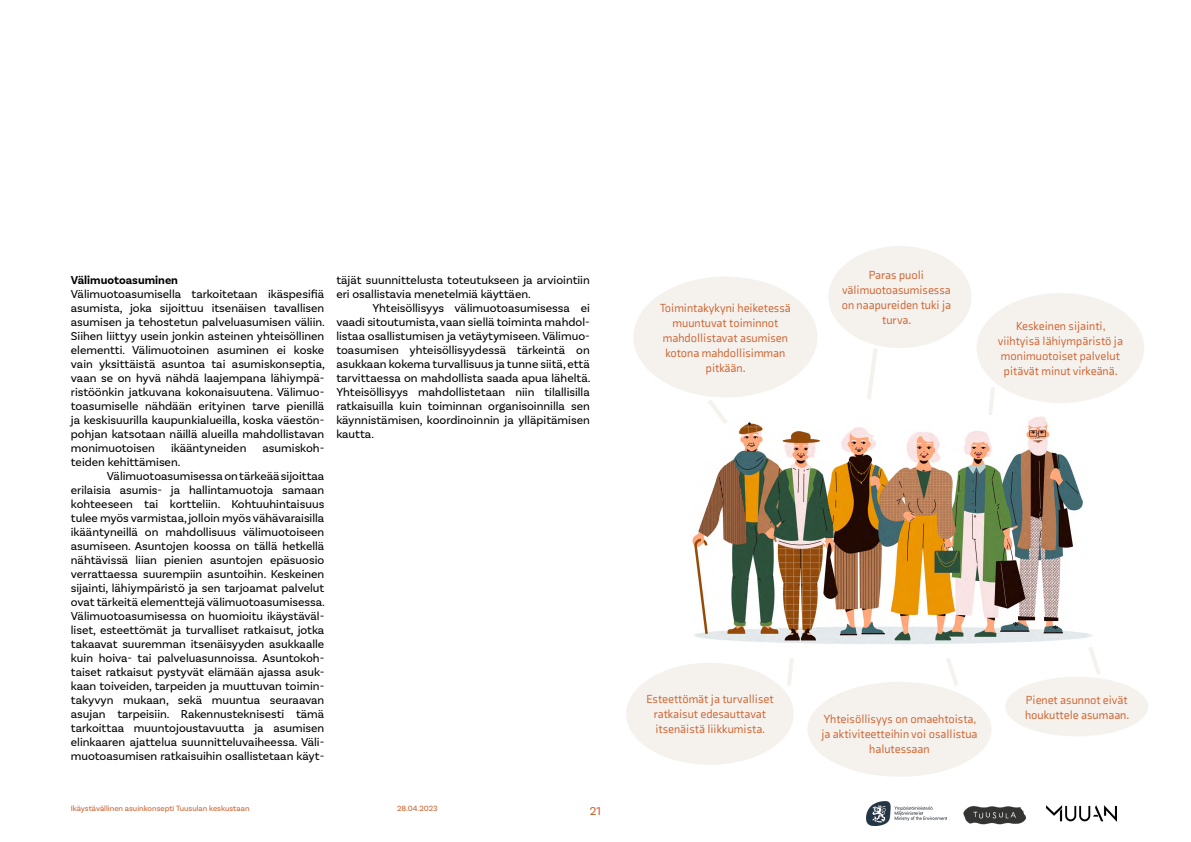
<style>
.page{position:relative;width:1191px;height:842px;background:#fff}
.page>*{position:absolute;margin:0;border:0;box-sizing:border-box;transform-origin:0 0}
.t1{font:12px/14px "Basic Sans";color:#000;text-align:justify}
.t2{font:12px/15px "Axia";color:#cd622e;text-align:center}
.t3{font:700 12px "Basic Sans";color:#000}
.t4{font:12px "Basic Sans";color:#cd622e}
.t5{font:8px "Basic Sans";color:#cd622e}
</style>
<div class="page">
<img style="left:1046px;top:806px;width:70px;height:16px">
<img style="left:963px;top:806px;width:62px;height:19px">
<img style="left:866px;top:802px;width:80px;height:24px">
<img style="left:692px;top:416px;width:400px;height:228px">
<div style="left:626px;top:663px;width:167px;height:102px;background:#f5f1ed;border-radius:50%"></div>
<div style="left:828px;top:246px;width:143px;height:102px;background:#f5f1ed;border-radius:50%"></div>
<div style="left:1005px;top:677px;width:143px;height:59px;background:#f5f1ed;border-radius:50%"></div>
<div style="left:976px;top:293px;width:168px;height:110px;background:#f5f1ed;border-radius:50%"></div>
<div style="left:633px;top:277px;width:184px;height:120px;background:#f5f1ed;border-radius:50%"></div>
<div style="left:807px;top:682px;width:184px;height:95px;background:#f5f1ed;border-radius:50%"></div>
<svg style="left:985px;top:387px;width:12px;height:32px"></svg>
<svg style="left:787px;top:658px;width:7px;height:28px"></svg>
<svg style="left:942px;top:658px;width:16px;height:31px"></svg>
<svg style="left:1085px;top:642px;width:15px;height:37px"></svg>
<svg style="left:704px;top:395px;width:25px;height:33px"></svg>
<svg style="left:867px;top:348px;width:10px;height:51px"></svg>
<p class="t3" style="left:71px;top:273px;width:109px">Välimuotoasuminen</p>
<p class="t1" style="left:71px;top:287px;width:255px">Välimuotoasumisella tarkoitetaan ikäspesifiä asumista, joka sijoittuu itsenäisen tavallisen asumisen ja tehostetun palveluasumisen väliin.<br>Siihen liittyy usein jonkin asteinen yhteisöllinen elementti. Välimuotoinen asuminen ei koske vain yksittäistä asuntoa tai asumiskonseptia, vaan se on hyvä nähdä laajempana lähiympä&shy;ristöönkin jatkuvana kokonaisuutena. Välimuo&shy;toasumiselle nähdään erityinen tarve pienillä ja keskisuurilla kaupunkialueilla, koska väestön&shy;pohjan katsotaan näillä alueilla mahdollistavan monimuotoisen</p>
<p class="t1" style="left:171px;top:441px;width:77px">ikääntyneiden</p>
<p class="t1" style="left:262px;top:441px;width:63px">asumiskoh-</p>
<p class="t1" style="left:71px;top:455px;width:111px">teiden kehittämisen.</p>
<p class="t1" style="left:107px;top:469px;width:219px">Välimuotoasumisessa on tärkeää sijoittaa</p>
<p class="t1" style="left:71px;top:483px;width:255px">erilaisia asumis- ja hallintamuotoja samaan</p>
<p class="t1" style="left:71px;top:497px;width:255px">kohteeseen tai kortteliin. Kohtuuhintaisuus</p>
<p class="t1" style="left:71px;top:511px;width:255px">tulee myös varmistaa, jolloin myös vähävaraisilla</p>
<p class="t1" style="left:71px;top:525px;width:255px">ikääntyneillä on mahdollisuus välimuotoiseen</p>
<p class="t1" style="left:71px;top:539px;width:255px">asumiseen. Asuntojen koossa on tällä hetkellä</p>
<p class="t1" style="left:71px;top:553px;width:255px">nähtävissä liian pienien asuntojen epäsuosio</p>
<p class="t1" style="left:71px;top:567px;width:255px">verrattaessa suurempiin asuntoihin. Keskeinen</p>
<p class="t1" style="left:71px;top:581px;width:255px">sijainti, lähiympäristö ja sen tarjoamat palvelut</p>
<p class="t1" style="left:71px;top:595px;width:255px">ovat tärkeitä elementtejä välimuotoasumisessa.</p>
<p class="t1" style="left:71px;top:609px;width:255px">Välimuotoasumisessa on huomioitu ikäystäväl-</p>
<p class="t1" style="left:71px;top:623px;width:255px">liset, esteettömät ja turvalliset ratkaisut, jotka</p>
<p class="t1" style="left:71px;top:637px;width:255px">takaavat suuremman itsenäisyyden asukkaalle</p>
<p class="t1" style="left:71px;top:651px;width:255px">kuin hoiva- tai palveluasunnoissa. Asuntokoh-</p>
<p class="t1" style="left:71px;top:665px;width:255px">taiset ratkaisut pystyvät elämään ajassa asuk-</p>
<p class="t1" style="left:71px;top:679px;width:255px">kaan toiveiden, tarpeiden ja muuttuvan toimin-</p>
<p class="t1" style="left:71px;top:693px;width:255px">takyvyn mukaan, sekä muuntua seuraavan</p>
<p class="t1" style="left:71px;top:707px;width:255px">asujan tarpeisiin. Rakennusteknisesti tämä</p>
<p class="t1" style="left:71px;top:721px;width:255px">tarkoittaa muuntojoustavuutta ja asumisen</p>
<p class="t1" style="left:71px;top:735px;width:255px">elinkaaren ajattelua suunnitteluvaiheessa. Väli-</p>
<p class="t1" style="left:71px;top:749px;width:255px">muotoasumisen ratkaisuihin osallistetaan käyt-</p>
<p class="t1" style="left:336px;top:273px;width:255px">täjät suunnittelusta toteutukseen ja arviointiin eri osallistavia menetelmiä käyttäen.</p>
<p class="t1" style="left:336px;top:301px;width:255px;text-indent:36px">Yhteisöllisyys välimuotoasumisessa ei vaadi sitoutumista, vaan siellä toiminta mahdol&shy;listaa osallistumisen ja vetäytymiseen. Välimuo&shy;toasumisen yhteisöllisyydessä tärkeintä on asukkaan kokema turvallisuus ja tunne siitä, että tarvittaessa on mahdollista saada apua läheltä.<br>Yhteisöllisyys mahdollistetaan niin tilallisilla ratkaisuilla kuin toiminnan organisoinnilla sen käynnistämisen, koordinoinnin ja ylläpitämisen kautta.</p>
<p class="t5" style="left:71px;top:804px;width:180px">Ikäystävällinen asuinkonsepti Tuusulan keskustaan</p>
<p class="t5" style="left:397px;top:804px;width:42px">28.04.2023</p>
<p class="t4" style="left:590px;top:803px;width:13px">21</p>
<p class="t2" style="left:660px;top:300px;width:132px">Toimintakykyni heiketessä muuntuvat toiminnot mahdollistavat asumisen kotona mahdollisimman pitkään.</p>
<p class="t2" style="left:841px;top:267px;width:111px">Paras puoli välimuotoasumisessa on naapureiden tuki ja turva.</p>
<p class="t2" style="left:997px;top:318px;width:127px">Keskeinen sijainti, viihtyisä lähiympäristö ja monimuotoiset palvelut pitävät minut virkeänä.</p>
<p class="t2" style="left:646px;top:692px;width:129px">Esteettömät ja turvalliset ratkaisut edesauttavat itsenäistä liikkumista.</p>
<p class="t2" style="left:821px;top:711px;width:158px">Yhteisöllisyys on omaehtoista, ja aktiviteetteihin voi osallistua halutessaan</p>
<p class="t2" style="left:1025px;top:692px;width:106px;text-align:left">Pienet asunnot eivät houkuttele asumaan.</p>
</div>
